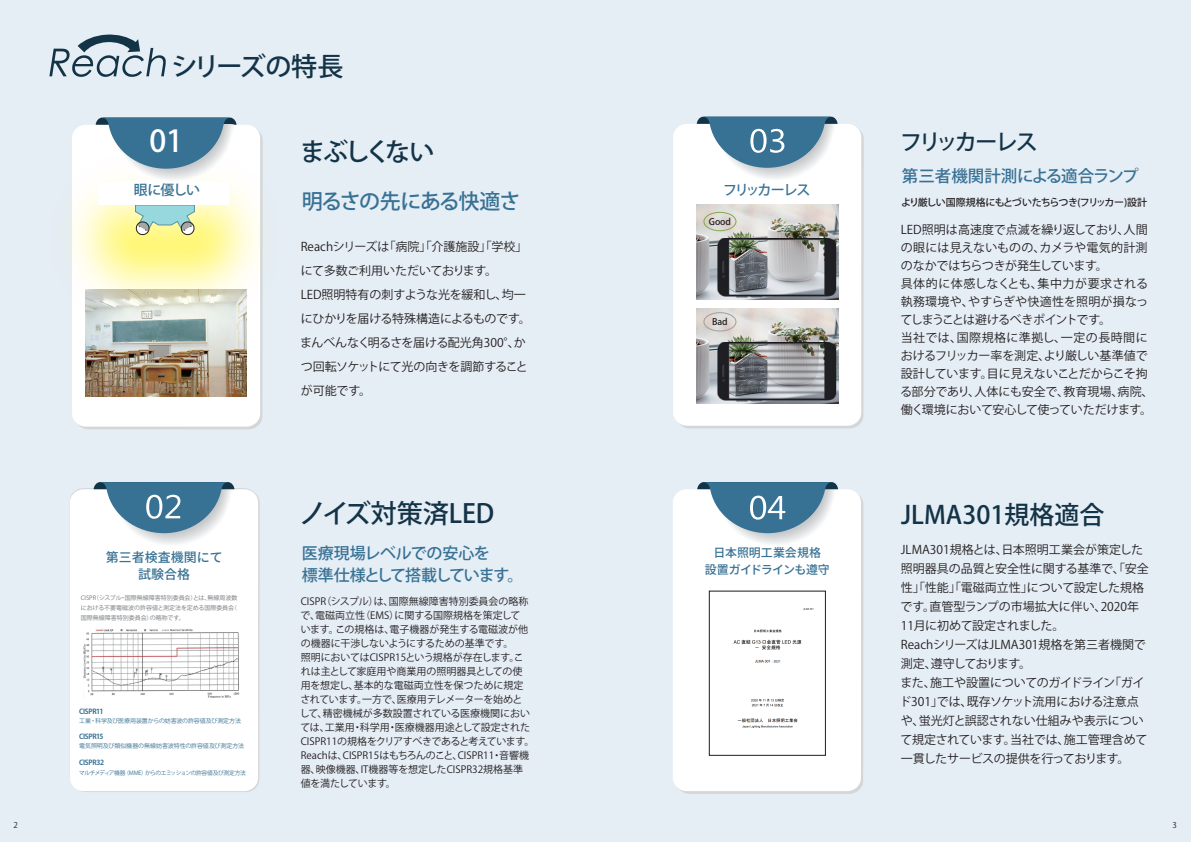
<style>
.page{position:relative;width:1191px;height:842px;background:#e5edf5}
.page>*{position:absolute;margin:0;border:0;box-sizing:border-box;transform-origin:0 0}
.t1{font:500 30px "Koz Go Pr 6 N";color:#fff}
.t2{font:500 26.1px "Koz Go Pr 6 N";letter-spacing:-.06em;color:#133347}
.t3{font:500 26px "Koz Go Pr 6 N";color:#133347}
.t4{font:500 25px "Koz Go Pr 6 N";color:#133347}
.t5{font:500 22px "Koz Go Pr 6 N";letter-spacing:-.13em;color:#133347}
.t6{font:500 21px "Koz Go Pr 6 N";letter-spacing:-.065em;color:#377194}
.t7{font:500 16.5px "Koz Go Pr 6 N";letter-spacing:-.01em;color:#377194}
.t8{font:500 16px/22px "Koz Go Pr 6 N";letter-spacing:-.03em;color:#377194}
.t9{font:500 14px "Koz Go Pr 6 N";letter-spacing:-.13em;color:#377194}
.t10{font:500 14px "Koz Go Pr 6 N";letter-spacing:-.085em;color:#377194}
.t11{font:500 13px/17px "Noto Sans CJ Kjp";color:#377194;text-align:center}
.t12{font:12px/19px "Koz Go Pr 6 N";color:#231f20}
.t13{font:500 12px/17px "Noto Sans CJ Kjp";letter-spacing:-.015em;color:#377194;text-align:center}
.t14{font:10px/14px "Koz Go Pr 6 N";color:#231f20}
.t15{font:500 10px "Koz Go Pr 6 N";letter-spacing:-.08em;color:#231f20}
.t16{font:500 9px "Koz Go Pr 6 N";color:#231f20}
.t17{font:8px "Koz Go Pr 6 N";color:#231f20}
.t18{font:700 7px "Koz Go Pr 6 N";letter-spacing:-.045em;color:#377194}
.t19{font:6px/10px "Koz Go Pr 6 N";color:#737579;text-align:justify}
.t20{font:6px "Koz Go Pr 6 N";letter-spacing:-.02em;color:#377194}
.t21{font:5.8px "Koz Go Pr 6 N";letter-spacing:-.08em;color:#377194}
</style>
<div class="page">
<svg style="left:49px;top:34px;width:117px;height:43px"></svg>
<svg style="left:673px;top:495px;width:190px;height:299px"></svg>
<div style="left:70px;top:489px;width:188px;height:302px;background:#fff;border-radius:14px"></div>
<div style="left:673px;top:124px;width:188px;height:302px;background:#fff;border-radius:14px"></div>
<div style="left:673px;top:489px;width:188px;height:302px;background:#fff;border-radius:14px"></div>
<div style="left:72px;top:125px;width:188px;height:302px;background:#fff;border-radius:14px"></div>
<svg style="left:94px;top:482px;width:140px;height:62px"></svg>
<svg style="left:697px;top:117px;width:140px;height:62px"></svg>
<svg style="left:697px;top:482px;width:141px;height:62px"></svg>
<img style="left:86px;top:323px;width:160px;height:73px">
<img style="left:72px;top:155px;width:191px;height:168px">
<svg style="left:96px;top:118px;width:140px;height:118px"></svg>
<img style="left:83px;top:629px;width:156px;height:68px">
<img style="left:733px;top:608px;width:81px;height:120px">
<img style="left:697px;top:308px;width:141px;height:95px">
<div style="left:703px;top:312px;width:33px;height:19px;border:1px solid #9d9fa3;border-radius:50%"></div>
<img style="left:697px;top:205px;width:141px;height:94px">
<div style="left:703px;top:212px;width:33px;height:19px;border:1px solid #80aa4d;border-radius:50%"></div>
<h2 class="t2" style="left:171px;top:51px;width:173px">シリーズの特長</h2>
<h1 class="t1" style="left:149px;top:124px;width:35px">01</h1>
<p class="t10" style="left:134px;top:182px;width:68px">眼に優しい</p>
<p class="t11" style="left:106px;top:549px;width:118px">第三者検査機関にて試験合格</p>
<p class="t19" style="left:81px;top:593px;width:158px">CISPR（シスプル・国際無線障害特別委員会）とは、無線周波数における不要電磁波の許容値と測定法を定める国際委員会（国際無線障害特別委員会）の略称です。</p>
<p class="t18" style="left:79px;top:707px;width:26px">CISPR11</p>
<p class="t20" style="left:79px;top:717px;width:163px">工業・科学及び医療用装置からの妨害波の許容値及び測定方法</p>
<p class="t18" style="left:79px;top:732px;width:26px">CISPR15</p>
<p class="t20" style="left:79px;top:743px;width:166px">電気照明及び類似機器の無線妨害波特性の許容値及び測定方法</p>
<p class="t18" style="left:79px;top:758px;width:26px">CISPR32</p>
<p class="t21" style="left:79px;top:769px;width:168px">マルチメディア機器（MME）からのエミッションの許容値及び測定方法</p>
<h3 class="t4" style="left:300px;top:138px;width:136px">まぶしくない</h3>
<h3 class="t6" style="left:302px;top:189px;width:220px">明るさの先にある快適さ</h3>
<p class="t12" style="left:300px;top:235px;width:232px;line-height:24px">Reachシリーズは「病院」「介護施設」「学校」にて多数ご利用いただいております。<br>LED照明特有の刺すような光を緩和し、均一にひかりを届ける特殊構造によるものです。まんべんなく明るさを届ける配光角300°、かつ回転ソケットにて光の向きを調節することが可能です。</p>
<h3 class="t3" style="left:300px;top:499px;width:196px">ノイズ対策済LED</h3>
<h3 class="t8" style="left:302px;top:542px;width:223px">医療現場レベルでの安心を<br>標準仕様として搭載しています。</h3>
<p class="t14" style="left:300px;top:594px;width:236px">CISPR（シスプル）は、国際無線障害特別委員会の略称で、電磁両立性（EMS）に関する国際規格を策定して<br>います。この規格は、電子機器が発生する電磁波が他の機器に干渉しないようにするための基準です。<br>照明においてはCISPR15という規格が存在します。これは主として家庭用や商業用の照明器具としての使<br>用を想定し、基本的な電磁両立性を保つために規定されています。一方で、医療用テレメーターを始めと<br>して、精密機械が多数設置されている医療機関においては、工業用・科学用・医療機器用途として設定された<br>CISPR11の規格をクリアすべきであると考えています。<br>Reachは、CISPR15はもちろんのこと、CISPR11・音響機器、映像機器、IT機器等を想定したCISPR32規格基準値を満たしています。</p>
<p class="t9" style="left:723px;top:182px;width:89px">フリッカーレス</p>
<p class="t16" style="left:709px;top:217px;width:24px">Good</p>
<p class="t16" style="left:712px;top:317px;width:17px">Bad</p>
<p class="t13" style="left:705px;top:544px;width:126px">日本照明工業会規格<br>設置ガイドラインも遵守</p>
<h3 class="t5" style="left:900px;top:129px;width:139px">フリッカーレス</h3>
<h3 class="t7" style="left:902px;top:166px;width:238px">第三者機関計測による適合ランプ</h3>
<p class="t15" style="left:901px;top:197px;width:248px">より厳しい国際規格にもとづいたちらつき(フリッカー)設計</p>
<p class="t12" style="left:900px;top:221px;width:255px;line-height:18px">LED照明は高速度で点滅を繰り返しており、人間の眼には見えないものの、カメラや電気的計測のなかではちらつきが発生しています。<br>具体的に体感しなくとも、集中力が要求される執務環境や、やすらぎや快適性を照明が損なってしまうことは避けるべきポイントです。<br>当社では、国際規格に準拠し、一定の長時間におけるフリッカー率を測定、より厳しい基準値で設計しています。目に見えないことだからこそ拘る部分であり、人体にも安全で、教育現場、病院、働く環境において安心して使っていただけます。</p>
<h3 class="t4" style="left:901px;top:501px;width:205px">JLMA301規格適合</h3>
<p class="t12" style="left:899px;top:540px;width:251px">JLMA301規格とは、日本照明工業会が策定した照明器具の品質と安全性に関する基準で、「安全性」「性能」「電磁両立性」について設定した規格です。直管型ランプの市場拡大に伴い、2020年<br>11月に初めて設定されました。<br>ReachシリーズはJLMA301規格を第三者機関で測定、遵守しております。<br>また、施工や設置についてのガイドライン「ガイド301」では、既存ソケット流用における注意点や、蛍光灯と誤認されない仕組みや表示について規定されています。当社では、施工管理含めて一貫したサービスの提供を行っております。</p>
<p class="t17" style="left:14px;top:821px;width:6px">2</p>
<p class="t17" style="left:1172px;top:821px;width:6px">3</p>
</div>
